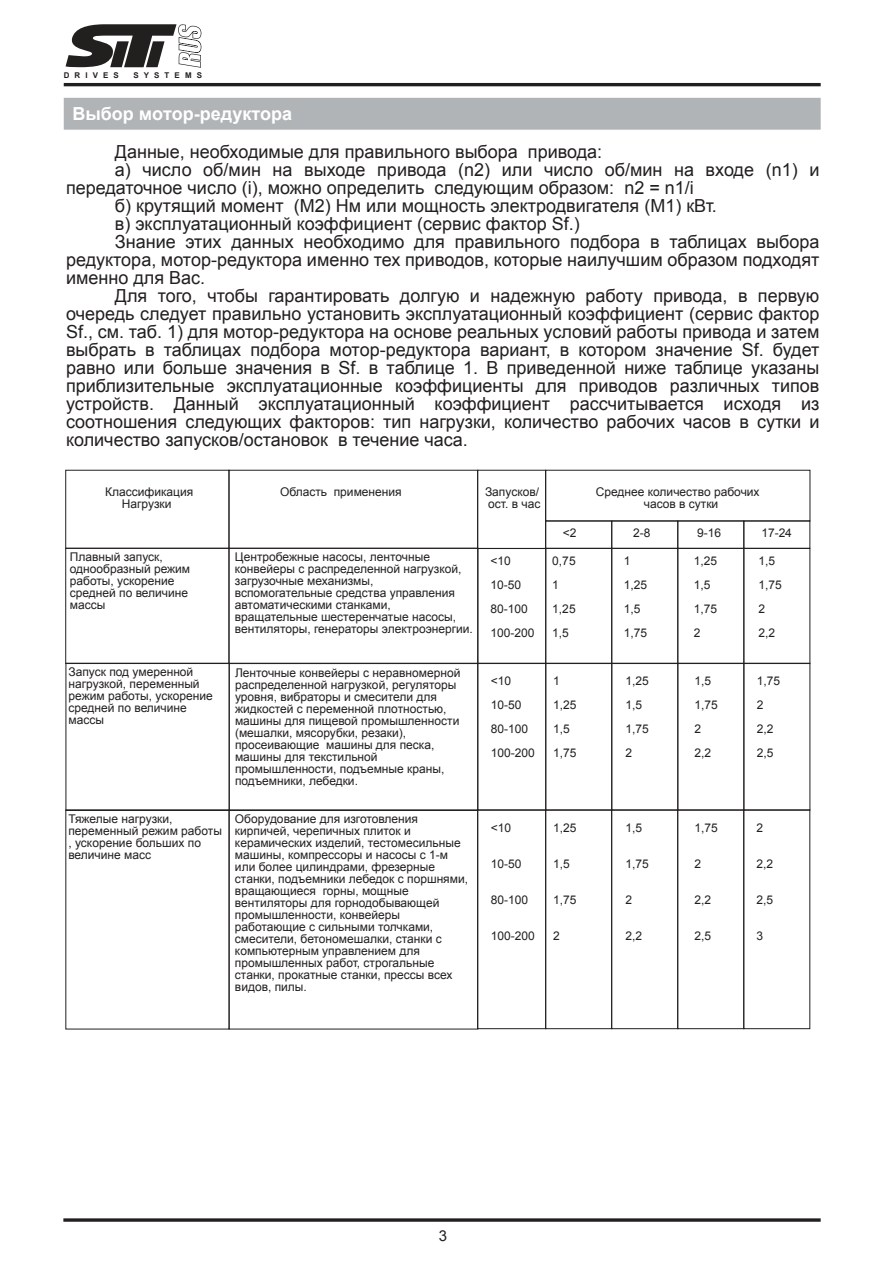
<style>
.page{position:relative;width:893px;height:1263px;background:#fff}
.page>*{position:absolute;margin:0;border:0;box-sizing:border-box;transform-origin:0 0}
.t1{font:18px "Arial";color:#221f1f}
.t2{font:700 18px "Arial";color:#fff}
.t3{font:15px "Arial";color:#221f1f}
.t4{font:12px/12px "Arial";color:#221f1f}
.t5{font:700 7.95px "Arial";letter-spacing:.645em;color:#221f1f}
</style>
<div class="page">
<div style="left:64px;top:83px;width:757px;height:3px;border:1px solid #221f1f"></div>
<div style="left:63px;top:1218px;width:758px;height:4px;border:1px solid #221f1f"></div>
<div style="left:64px;top:99px;width:756px;height:30px;background:#b1b4b6"></div>
<div style="left:64px;top:98px;width:757px;height:32px;border:1px solid #b1b4b6"></div>
<div style="left:65px;top:470px;width:164px;height:79px;border:1px solid #221f1f"></div>
<div style="left:229px;top:470px;width:249px;height:79px;border:1px solid #221f1f"></div>
<div style="left:477px;top:470px;width:69px;height:79px;border:1px solid #221f1f"></div>
<div style="left:545px;top:470px;width:265px;height:51px;border:1px solid #221f1f"></div>
<div style="left:545px;top:520px;width:67px;height:29px;border:1px solid #221f1f"></div>
<div style="left:611px;top:520px;width:67px;height:29px;border:1px solid #221f1f"></div>
<div style="left:677px;top:520px;width:67px;height:29px;border:1px solid #221f1f"></div>
<div style="left:743px;top:520px;width:67px;height:29px;border:1px solid #221f1f"></div>
<div style="left:65px;top:548px;width:164px;height:116px;border:1px solid #221f1f"></div>
<div style="left:229px;top:548px;width:249px;height:116px;border:1px solid #221f1f"></div>
<div style="left:477px;top:548px;width:69px;height:116px;border:1px solid #221f1f"></div>
<div style="left:545px;top:548px;width:67px;height:116px;border:1px solid #221f1f"></div>
<div style="left:611px;top:548px;width:67px;height:116px;border:1px solid #221f1f"></div>
<div style="left:677px;top:548px;width:67px;height:116px;border:1px solid #221f1f"></div>
<div style="left:743px;top:548px;width:67px;height:116px;border:1px solid #221f1f"></div>
<div style="left:477px;top:663px;width:69px;height:148px;border:1px solid #221f1f"></div>
<div style="left:545px;top:663px;width:67px;height:148px;border:1px solid #221f1f"></div>
<div style="left:611px;top:663px;width:67px;height:148px;border:1px solid #221f1f"></div>
<div style="left:677px;top:663px;width:67px;height:148px;border:1px solid #221f1f"></div>
<div style="left:743px;top:663px;width:67px;height:148px;border:1px solid #221f1f"></div>
<div style="left:229px;top:663px;width:249px;height:148px;border:1px solid #221f1f"></div>
<div style="left:65px;top:663px;width:165px;height:148px;border:1px solid #221f1f"></div>
<div style="left:477px;top:809px;width:69px;height:220px;border:1px solid #221f1f"></div>
<div style="left:545px;top:809px;width:67px;height:220px;border:1px solid #221f1f"></div>
<div style="left:611px;top:809px;width:67px;height:220px;border:1px solid #221f1f"></div>
<div style="left:677px;top:809px;width:67px;height:220px;border:1px solid #221f1f"></div>
<div style="left:743px;top:809px;width:67px;height:220px;border:1px solid #221f1f"></div>
<div style="left:229px;top:809px;width:249px;height:220px;border:1px solid #221f1f"></div>
<div style="left:65px;top:809px;width:165px;height:220px;border:1px solid #221f1f"></div>
<svg style="left:66px;top:24px;width:136px;height:44px"></svg>
<p class="t5" style="left:64px;top:70px;width:57px">DRIVES</p>
<p class="t5" style="left:133px;top:70px;width:70px">SYSTEMS</p>
<h1 class="t2" style="left:72px;top:102px;width:221px">Выбор мотор-редуктора</h1>
<h1 class="t1" style="left:115px;top:140px;width:489px">Данные, необходимые для правильного выбора привода:</h1>
<h1 class="t1" style="left:115px;top:158px;width:706px">а) число об/мин на выходе привода (n2) или число об/мин на входе (n1) и</h1>
<h1 class="t1" style="left:66px;top:176px;width:629px">передаточное число (i), можно определить следующим образом: n2 = n1/i</h1>
<h1 class="t1" style="left:115px;top:194px;width:603px">б) крутящий момент (М2) Нм или мощность электродвигателя (М1) кВт.</h1>
<h1 class="t1" style="left:115px;top:212px;width:466px">в) эксплуатационный коэффициент (сервис фактор Sf.)</h1>
<h1 class="t1" style="left:115px;top:230px;width:706px">Знание этих данных необходимо для правильного подбора в таблицах выбора</h1>
<h1 class="t1" style="left:66px;top:248px;width:755px">редуктора, мотор-редуктора именно тех приводов, которые наилучшим образом подходят</h1>
<h1 class="t1" style="left:66px;top:266px;width:141px">именно для Вас.</h1>
<h1 class="t1" style="left:115px;top:284px;width:706px">Для того, чтобы гарантировать долгую и надежную работу привода, в первую</h1>
<h1 class="t1" style="left:66px;top:302px;width:755px">очередь следует правильно установить эксплуатационный коэффициент (сервис фактор</h1>
<h1 class="t1" style="left:66px;top:320px;width:755px">Sf., см. таб. 1) для мотор-редуктора на основе реальных условий работы привода и затем</h1>
<h1 class="t1" style="left:66px;top:338px;width:755px">выбрать в таблицах подбора мотор-редуктора вариант, в котором значение Sf. будет</h1>
<h1 class="t1" style="left:66px;top:356px;width:755px">равно или больше значения в Sf. в таблице 1. В приведенной ниже таблице указаны</h1>
<h1 class="t1" style="left:66px;top:374px;width:755px">приблизительные эксплуатационные коэффициенты для приводов различных типов</h1>
<h1 class="t1" style="left:66px;top:392px;width:755px">устройств. Данный эксплуатационный коэффициент рассчитывается исходя из</h1>
<h1 class="t1" style="left:66px;top:410px;width:755px">соотношения следующих факторов: тип нагрузки, количество рабочих часов в сутки и</h1>
<h1 class="t1" style="left:66px;top:428px;width:403px">количество запусков/остановок в течение часа.</h1>
<p class="t4" style="left:105px;top:486px;width:90px">Классификация</p>
<p class="t4" style="left:280px;top:486px;width:123px">Область применения</p>
<p class="t4" style="left:485px;top:486px;width:56px">Запусков/</p>
<p class="t4" style="left:596px;top:486px;width:165px">Среднее количество рабочих</p>
<p class="t4" style="left:122px;top:498px;width:51px">Нагрузки</p>
<p class="t4" style="left:488px;top:498px;width:54px">ост. в час</p>
<p class="t4" style="left:644px;top:498px;width:76px">часов в сутки</p>
<p class="t4" style="left:563px;top:527px;width:15px">&lt;2</p>
<p class="t4" style="left:633px;top:527px;width:19px">2-8</p>
<p class="t4" style="left:697px;top:527px;width:26px">9-16</p>
<p class="t4" style="left:761px;top:527px;width:32px">17-24</p>
<p class="t4" style="left:70px;top:551px;width:122px">Плавный запуск, однообразный режим работы, ускорение средней по величине массы</p>
<p class="t4" style="left:235px;top:550px;width:240px">Центробежные насосы, ленточные конвейеры с распределенной нагрузкой, загрузочные механизмы, вспомогательные средства управления автоматическими станками, вращательные шестеренчатые насосы, вентиляторы, генераторы электроэнергии.</p>
<p class="t4" style="left:491px;top:549px;width:46px;line-height:24px">&lt;10<br>10-50<br>80-100<br>100-200</p>
<p class="t4" style="left:552px;top:549px;width:25px;line-height:24px">0,75<br>1<br>1,25<br>1,5</p>
<p class="t4" style="left:624px;top:549px;width:25px;line-height:24px">1<br>1,25<br>1,5<br>1,75</p>
<p class="t4" style="left:694px;top:549px;width:25px;line-height:24px">1,25<br>1,5<br>1,75<br>2</p>
<p class="t4" style="left:759px;top:549px;width:25px;line-height:24px">1,5<br>1,75<br>2<br>2,2</p>
<p class="t4" style="left:69px;top:666px;width:146px">Запуск под умеренной нагрузкой, переменный режим работы, ускорение средней по величине массы</p>
<p class="t4" style="left:235px;top:666px;width:227px">Ленточные конвейеры с неравномерной распределенной нагрузкой, регуляторы уровня, вибраторы и смесители для жидкостей с переменной плотностью, машины для пищевой промышленности (мешалки, мясорубки, резаки), просеивающие машины для песка, машины для текстильной промышленности, подъемные краны, подъемники, лебедки.</p>
<p class="t4" style="left:491px;top:669px;width:46px;line-height:24px">&lt;10<br>10-50<br>80-100<br>100-200</p>
<p class="t4" style="left:553px;top:669px;width:25px;line-height:24px">1<br>1,25<br>1,5<br>1,75</p>
<p class="t4" style="left:625px;top:669px;width:25px;line-height:24px">1,25<br>1,5<br>1,75<br>2</p>
<p class="t4" style="left:695px;top:669px;width:25px;line-height:24px">1,5<br>1,75<br>2<br>2,2</p>
<p class="t4" style="left:757px;top:669px;width:25px;line-height:24px">1,75<br>2<br>2,2<br>2,5</p>
<p class="t4" style="left:68px;top:812px;width:155px">Тяжелые нагрузки, переменный режим работы , ускорение больших по величине масс</p>
<p class="t4" style="left:235px;top:813px;width:235px">Оборудование для изготовления кирпичей, черепичных плиток и керамических изделий, тестомесильные машины, компрессоры и насосы с 1-м или более цилиндрами, фрезерные станки, подъемники лебедок с поршнями, вращающиеся горны, мощные вентиляторы для горнодобывающей промышленности, конвейеры работающие с сильными толчками, смесители, бетономешалки, станки с компьютерным управлением для промышленных работ, строгальные станки, прокатные станки, прессы всех видов, пилы.</p>
<p class="t4" style="left:491px;top:821px;width:22px">&lt;10</p>
<p class="t4" style="left:553px;top:821px;width:25px">1,25</p>
<p class="t4" style="left:553px;top:857px;width:18px">1,5</p>
<p class="t4" style="left:553px;top:893px;width:25px">1,75</p>
<p class="t4" style="left:553px;top:929px;width:8px">2</p>
<p class="t4" style="left:625px;top:821px;width:18px">1,5</p>
<p class="t4" style="left:625px;top:857px;width:25px">1,75</p>
<p class="t4" style="left:625px;top:893px;width:8px">2</p>
<p class="t4" style="left:625px;top:929px;width:18px">2,2</p>
<p class="t4" style="left:694px;top:821px;width:25px">1,75</p>
<p class="t4" style="left:694px;top:857px;width:8px">2</p>
<p class="t4" style="left:694px;top:893px;width:18px">2,2</p>
<p class="t4" style="left:694px;top:929px;width:18px">2,5</p>
<p class="t4" style="left:757px;top:821px;width:8px">2</p>
<p class="t4" style="left:757px;top:857px;width:18px">2,2</p>
<p class="t4" style="left:757px;top:893px;width:18px">2,5</p>
<p class="t4" style="left:757px;top:929px;width:8px">3</p>
<p class="t4" style="left:491px;top:857px;width:32px">10-50</p>
<p class="t4" style="left:491px;top:893px;width:39px">80-100</p>
<p class="t4" style="left:491px;top:929px;width:46px">100-200</p>
<p class="t3" style="left:439px;top:1226px;width:10px">3</p>
</div>
